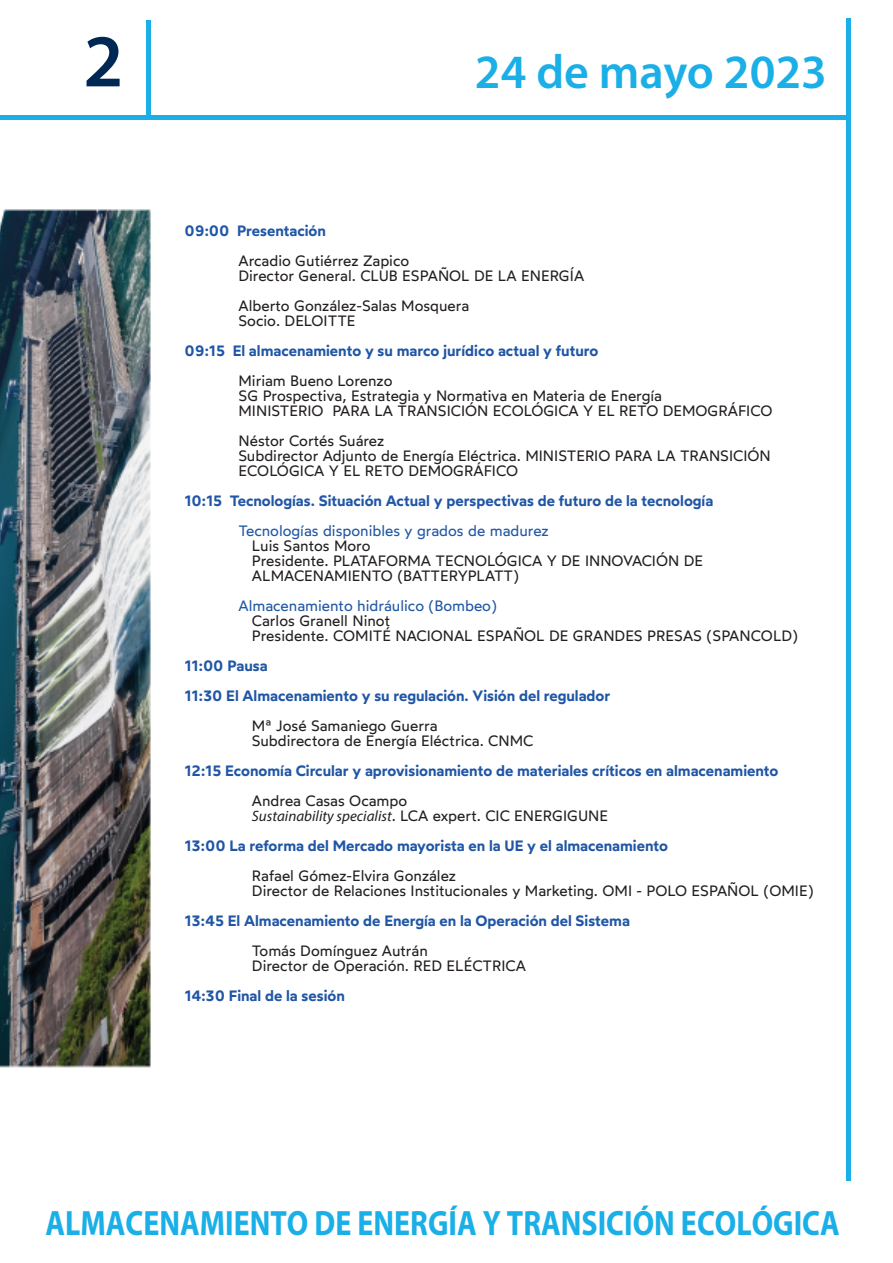
<style>
.page{position:relative;width:893px;height:1263px;background:#fff}
.page>*{position:absolute;margin:0;border:0;box-sizing:border-box;transform-origin:0 0}
.t1{font:600 75px "Myriad Pro";color:#002855}
.t2{font:600 48px "Myriad Pro";color:#1aafe6}
.t3{font:700 35.25px "Myriad Pro";color:#1aafe6;scale:.85 1}
.t4{font:15px/15px "Wotfard";color:#231f20}
.t5{font:600 15px/30px "Wotfard";color:#2056a5}
.t6{font:15px "Wotfard";color:#2157a5}
.t7{font:italic 15px "Myriad Pro";color:#231f20}
.t8{font:600 15px "Wotfard";color:#2157a5}
.s1{font-family:"Wotfard";font-style:normal}
</style>
<div class="page">
<img style="left:0;top:20px;width:851px;height:1161px">
<div style="left:0;top:115px;width:845px;height:5px;background:#1aafe6"></div>
<hr style="left:147px;top:20px;width:4px;height:95px;background:#1aafe6">
<div style="left:846px;top:18px;width:5px;height:1162px;background:#1aafe6"></div>
<h1 class="t1" style="left:83px;top:13px;width:42px">2</h1>
<h2 class="t2" style="left:475px;top:42px;width:353px">24 de mayo 2023</h2>
<p class="t8" style="left:184px;top:221px;width:143px">09:00 Presentación</p>
<p class="t4" style="left:238px;top:253px;width:347px">Arcadio Gutiérrez Zapico<br>Director General. CLUB ESPAÑOL DE LA ENERGÍA</p>
<p class="t4" style="left:238px;top:298px;width:232px">Alberto González-Salas Mosquera<br>Socio. DELOITTE</p>
<p class="t5" style="left:184px;top:335px;width:415px">09:15 El almacenamiento y su marco jurídico actual y futuro</p>
<p class="t4" style="left:238px;top:373px;width:536px">Miriam Bueno Lorenzo<br>SG Prospectiva, Estrategia y Normativa en Materia de Energía<br>MINISTERIO PARA LA TRANSICIÓN ECOLÓGICA Y EL RETO DEMOGRÁFICO</p>
<p class="t4" style="left:238px;top:433px;width:534px">Néstor Cortés Suárez<br>Subdirector Adjunto de Energía Eléctrica. MINISTERIO PARA LA TRANSICIÓN<br>ECOLÓGICA Y EL RETO DEMOGRÁFICO</p>
<p class="t5" style="left:184px;top:485px;width:530px">10:15 Tecnologías. Situación Actual y perspectivas de futuro de la tecnología</p>
<p class="t6" style="left:238px;top:521px;width:312px">Tecnologías disponibles y grados de madurez</p>
<p class="t4" style="left:252px;top:538px;width:453px">Luis Santos Moro<br>Presidente. PLATAFORMA TECNOLÓGICA Y DE INNOVACIÓN DE<br>ALMACENAMIENTO (BATTERYPLATT)</p>
<p class="t6" style="left:238px;top:596px;width:260px">Almacenamiento hidráulico (Bombeo)</p>
<p class="t4" style="left:252px;top:613px;width:548px">Carlos Granell Ninot<br>Presidente. COMITÉ NACIONAL ESPAÑOL DE GRANDES PRESAS (SPANCOLD)</p>
<p class="t5" style="left:184px;top:650px;width:427px">11:00 Pausa<br>11:30 El Almacenamiento y su regulación. Visión del regulador</p>
<p class="t4" style="left:252px;top:718px;width:283px">Mª José Samaniego Guerra<br>Subdirectora de Energía Eléctrica. CNMC</p>
<p class="t5" style="left:184px;top:755px;width:596px">12:15 Economía Circular y aprovisionamiento de materiales críticos en almacenamiento</p>
<p class="t4" style="left:252px;top:793px;width:157px">Andrea Casas Ocampo</p>
<p class="t7" style="left:252px;top:807px;width:358px">Sustainability specialist<span class="s1">. LCA expert. CIC ENERGIGUNE</span></p>
<p class="t5" style="left:184px;top:830px;width:485px">13:00 La reforma del Mercado mayorista en la UE y el almacenamiento</p>
<p class="t4" style="left:252px;top:868px;width:563px">Rafael Gómez-Elvira González<br>Director de Relaciones Institucionales y Marketing. OMI - POLO ESPAÑOL (OMIE)</p>
<p class="t5" style="left:184px;top:905px;width:447px">13:45 El Almacenamiento de Energía en la Operación del Sistema</p>
<p class="t4" style="left:252px;top:943px;width:275px">Tomás Domínguez Autrán<br>Director de Operación. RED ELÉCTRICA</p>
<p class="t5" style="left:184px;top:980px;width:162px">14:30 Final de la sesión</p>
<h3 class="t3" style="left:46px;top:1200px;width:936px">ALMACENAMIENTO DE ENERGÍA Y TRANSICIÓN ECOLÓGICA</h3>
</div>
